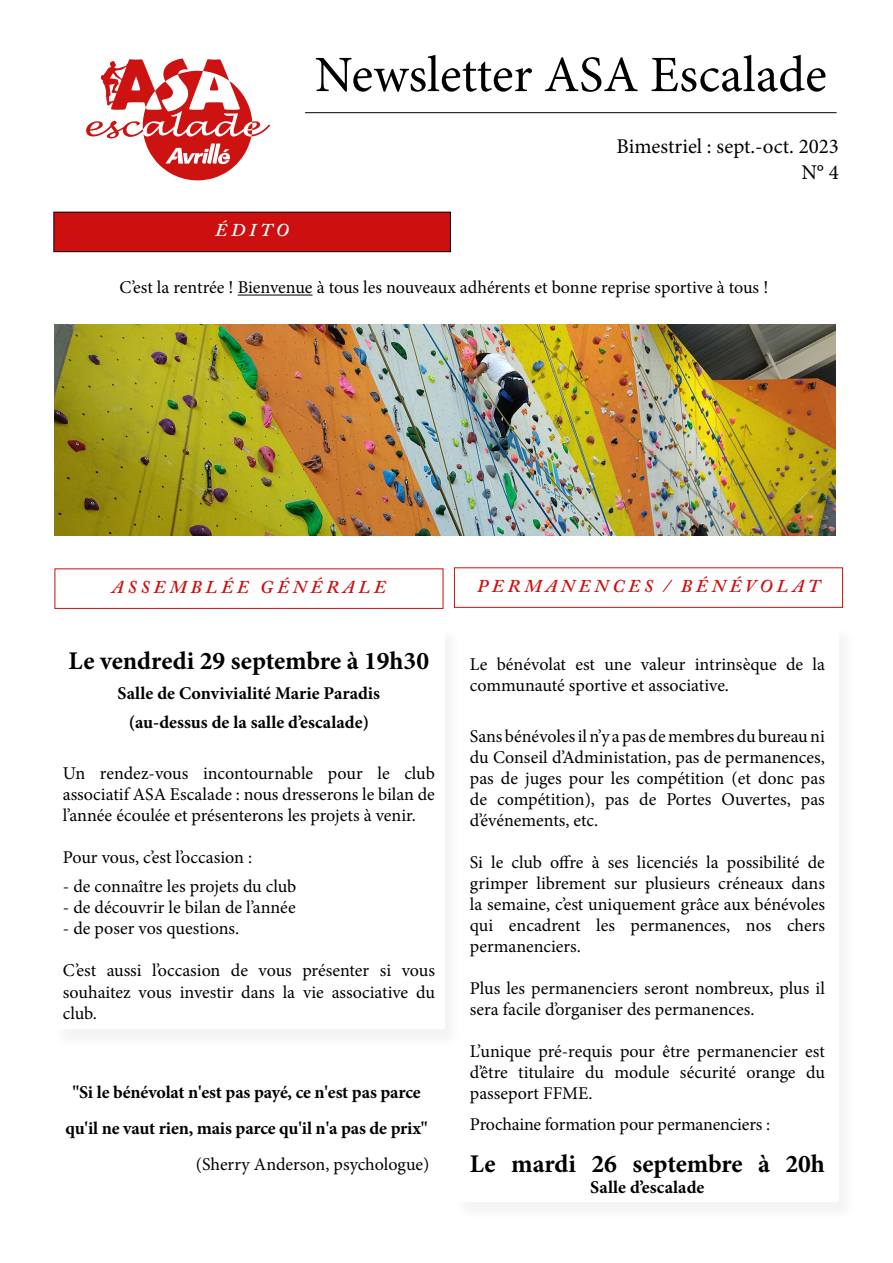
<style>
.page{position:relative;width:893px;height:1263px;background:#fff}
.page>*{position:absolute;margin:0;border:0;box-sizing:border-box;transform-origin:0 0}
.t1{font:51px "Minion Pro";color:#000}
.t2{font:700 25.5px "Minion Pro";color:#000}
.t3{font:21px/25.2px "Minion Pro";color:#000;text-align:right}
.t4{font:18px/21px "Minion Pro";color:#000;text-align:justify}
.t5{font:700 18px/36px "Minion Pro";color:#000;text-align:center}
.t6{font:italic 600 18px "Adobe Caslon Pro";letter-spacing:.215em;color:#cd0f0f}
.t7{font:italic 600 18px "Adobe Caslon Pro";letter-spacing:.22em;color:#fff}
</style>
<div class="page">
<hr style="left:238px;top:295px;width:75px;height:1px;background:#000">
<div style="left:54px;top:212px;width:396px;height:40px;background:#cd0f0f"></div>
<div style="left:54px;top:212px;width:397px;height:40px;border:1px solid #000"></div>
<img style="left:54px;top:324px;width:781px;height:212px">
<div style="left:455px;top:627px;width:401px;height:593px;background:#f9f8f8"></div>
<div style="left:455px;top:625px;width:384px;height:576px;background:#fff"></div>
<hr style="left:305px;top:112px;width:531px;height:1px;background:#000">
<svg style="left:86px;top:59px;width:184px;height:121px"></svg>
<div style="left:54px;top:627px;width:407px;height:421px;background:#f8f7f7"></div>
<div style="left:54px;top:625px;width:391px;height:404px;background:#fff"></div>
<div style="left:454px;top:567px;width:389px;height:41px;border:1px solid #cd0f0f"></div>
<div style="left:55px;top:568px;width:388px;height:41px;border:1px solid #cd0f0f"></div>
<h1 class="t1" style="left:315px;top:41px;width:513px">Newsletter ASA Escalade</h1>
<p class="t7" style="left:215px;top:219px;width:75px">ÉDITO</p>
<p class="t3" style="left:616px;top:134px;width:224px">Bimestriel : sept.-oct. 2023<br>N° 4</p>
<p class="t4" style="left:119px;top:277px;width:650px">C’est la rentrée ! Bienvenue à tous les nouveaux adhérents et bonne reprise sportive à tous !</p>
<p class="t6" style="left:112px;top:576px;width:276px">ASSEMBLÉE GÉNÉRALE</p>
<h2 class="t2" style="left:69px;top:643px;width:362px">Le vendredi 29 septembre à 19h30</h2>
<p class="t5" style="left:118px;top:678px;width:264px;line-height:29.5px">Salle de Convivialité Marie Paradis (au-dessus de la salle d’escalade)</p>
<p class="t4" style="left:63px;top:763px;width:374px">Un rendez-vous incontournable pour le club associatif ASA Escalade : nous dresserons le bilan de l’année écoulée et présenterons les projets à venir.</p>
<p class="t4" style="left:63px;top:847px;width:191px">Pour vous, c’est l’occasion :</p>
<p class="t4" style="left:63px;top:876px;width:235px">- de connaître les projets du club</p>
<p class="t4" style="left:63px;top:897px;width:234px">- de découvrir le bilan de l’année</p>
<p class="t4" style="left:63px;top:918px;width:178px">- de poser vos questions.</p>
<p class="t4" style="left:63px;top:960px;width:374px">C’est aussi l’occasion de vous présenter si vous souhaitez vous investir dans la vie associative du club.</p>
<p class="t5" style="left:66px;top:1074px;width:364px">"Si le bénévolat n'est pas payé, ce n'est pas parce qu'il ne vaut rien, mais parce qu'il n'a pas de prix"</p>
<p class="t4" style="left:196px;top:1154px;width:235px">(Sherry Anderson, psychologue)</p>
<p class="t6" style="left:477px;top:575px;width:344px">PERMANENCES / BÉNÉVOLAT</p>
<p class="t4" style="left:470px;top:654px;width:357px">Le bénévolat est une valeur intrinsèque de la communauté sportive et associative.</p>
<p class="t4" style="left:470px;top:725px;width:357px">Sans bénévoles il n’y a pas de membres du bureau ni du Conseil d’Administation, pas de permanences, pas de juges pour les compétition (et donc pas de compétition), pas de Portes Ouvertes, pas d’événements, etc.</p>
<p class="t4" style="left:470px;top:851px;width:357px">Si le club offre à ses licenciés la possibilité de grimper librement sur plusieurs créneaux dans la semaine, c’est uniquement grâce aux bénévoles qui encadrent les permanences, nos chers permanenciers.</p>
<p class="t4" style="left:470px;top:977px;width:357px">Plus les permanenciers seront nombreux, plus il sera facile d’organiser des permanences.</p>
<p class="t4" style="left:470px;top:1040px;width:357px">L’unique pré-requis pour être permanencier est d’être titulaire du module sécurité orange du passeport FFME.</p>
<p class="t4" style="left:470px;top:1114px;width:302px">Prochaine formation pour permanenciers :</p>
<h2 class="t2" style="left:470px;top:1146px;width:357px">Le mardi 26 septembre à 20h</h2>
<p class="t5" style="left:590px;top:1169px;width:116px">Salle d’escalade</p>
</div>
